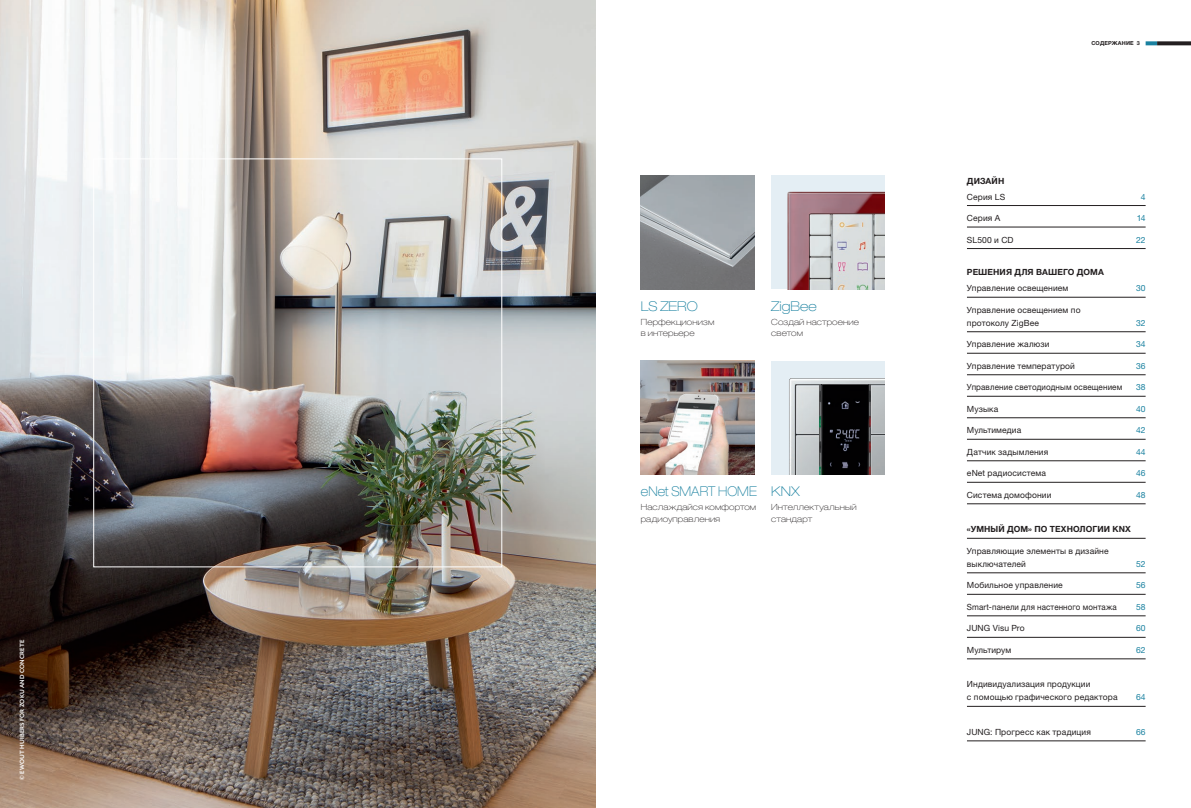
<style>
.page{position:relative;width:1191px;height:808px;background:#fff}
.page>*{position:absolute;margin:0;border:0;box-sizing:border-box;transform-origin:0 0}
.t1{font:100 expanded 13.5px "Helvetica Neue LTW1 G";color:#1a81a0}
.t2{font:100 expanded 13.5px "Helvetica Neue LTW1 G";color:#1a81a0;scale:.9 1}
.t3{font:8.5px/13px "Helvetica Neue LTW1 G";letter-spacing:.015em;color:#231f20}
.t4{font:100 expanded 8.5px/11.5px "Helvetica Neue LTW1 G";letter-spacing:.015em;color:#231f20}
.t5{font:700 8.5px "Helvetica Neue LTW1 G";letter-spacing:.01em;color:#231f20}
.t6{font:8.5px "Helvetica Neue LTW1 G";letter-spacing:.01em;color:#1a81a0}
.t7{font:8.5px "Helvetica Neue LTW1 G";letter-spacing:.015em;color:#231f20;scale:.95 1}
.t8{font:8.5px "Helvetica Neue LTW1 G";letter-spacing:.015em;color:#231f20;scale:.94 1}
.t9{font:700 7px "Mr Eaves XL Mod OT";letter-spacing:.02em;color:#fff}
.t10{font:700 5.5px "Helvetica Neue LTW1 G";letter-spacing:.025em;color:#231f20}
</style>
<div class="page">
<img style="left:0;top:0;width:595px;height:808px">
<div style="left:771px;top:361px;width:113px;height:113px;background:#e4eef4"></div>
<img style="left:789px;top:378px;width:95px;height:96px">
<img style="left:819px;top:385px;width:51px;height:89px">
<div style="left:771px;top:176px;width:113px;height:113px;background:#e4eef4"></div>
<img style="left:787px;top:191px;width:97px;height:98px">
<img style="left:641px;top:361px;width:113px;height:113px">
<img style="left:641px;top:391px;width:95px;height:83px">
<img style="left:641px;top:176px;width:113px;height:113px">
<hr style="left:967px;top:205px;width:178px;height:1px;background:#231f20">
<hr style="left:967px;top:227px;width:178px;height:1px;background:#231f20">
<hr style="left:967px;top:248px;width:178px;height:1px;background:#231f20">
<hr style="left:967px;top:297px;width:178px;height:1px;background:#231f20">
<hr style="left:967px;top:331px;width:178px;height:1px;background:#231f20">
<hr style="left:967px;top:353px;width:178px;height:1px;background:#231f20">
<hr style="left:967px;top:374px;width:178px;height:1px;background:#231f20">
<hr style="left:967px;top:396px;width:178px;height:1px;background:#231f20">
<hr style="left:967px;top:417px;width:178px;height:1px;background:#231f20">
<hr style="left:967px;top:439px;width:178px;height:1px;background:#231f20">
<hr style="left:967px;top:460px;width:178px;height:1px;background:#231f20">
<hr style="left:967px;top:482px;width:178px;height:1px;background:#231f20">
<hr style="left:967px;top:503px;width:178px;height:1px;background:#231f20">
<hr style="left:967px;top:538px;width:178px;height:1px;background:#231f20">
<hr style="left:967px;top:572px;width:178px;height:1px;background:#231f20">
<hr style="left:967px;top:594px;width:178px;height:1px;background:#231f20">
<hr style="left:967px;top:615px;width:178px;height:1px;background:#231f20">
<hr style="left:967px;top:637px;width:178px;height:1px;background:#231f20">
<hr style="left:967px;top:658px;width:178px;height:1px;background:#231f20">
<hr style="left:967px;top:706px;width:178px;height:1px;background:#231f20">
<hr style="left:967px;top:741px;width:178px;height:1px;background:#231f20">
<svg style="left:1145px;top:41px;width:12px;height:4px"></svg>
<svg style="left:1157px;top:41px;width:34px;height:4px"></svg>
<p class="t9" style="left:19px;top:780px;width:141px;rotate:-90deg">© EWOUT HUIBERS FOR ZOKU AND CONCRETE</p>
<h1 class="t1" style="left:641px;top:298px;width:58px">LS ZERO</h1>
<p class="t4" style="left:641px;top:316px;width:75px">Перфекционизм в интерьере</p>
<h1 class="t1" style="left:771px;top:298px;width:47px">ZigBee</h1>
<p class="t4" style="left:771px;top:316px;width:89px">Создай настроение светом</p>
<h1 class="t2" style="left:641px;top:483px;width:130px">eNet SMART HOME</h1>
<p class="t4" style="left:641px;top:501px;width:117px">Наслаждайся комфортом радиоуправления</p>
<h1 class="t1" style="left:771px;top:483px;width:30px">KNX</h1>
<p class="t4" style="left:771px;top:501px;width:87px">Интеллектуальный стандарт</p>
<p class="t10" style="left:1091px;top:40px;width:50px">СОДЕРЖАНИЕ 3</p>
<p class="t5" style="left:967px;top:175px;width:39px">ДИЗАЙН</p>
<p class="t3" style="left:967px;top:190px;width:40px">Серия LS</p>
<p class="t6" style="left:1140px;top:191px;width:6px">4</p>
<p class="t3" style="left:967px;top:212px;width:35px">Серия A</p>
<p class="t6" style="left:1136px;top:213px;width:10px">14</p>
<p class="t3" style="left:967px;top:233px;width:48px">SL500 и CD</p>
<p class="t6" style="left:1136px;top:234px;width:11px">22</p>
<p class="t5" style="left:967px;top:267px;width:138px">РЕШЕНИЯ ДЛЯ ВАШЕГО ДОМА</p>
<p class="t3" style="left:967px;top:282px;width:103px">Управление освещением</p>
<p class="t6" style="left:1136px;top:283px;width:11px">30</p>
<p class="t3" style="left:967px;top:303px;width:115px">Управление освещением по протоколу ZigBee</p>
<p class="t6" style="left:1136px;top:317px;width:11px">32</p>
<p class="t3" style="left:967px;top:338px;width:84px">Управление жалюзи</p>
<p class="t6" style="left:1136px;top:339px;width:11px">34</p>
<p class="t3" style="left:967px;top:359px;width:109px">Управление температурой</p>
<p class="t6" style="left:1136px;top:361px;width:11px">36</p>
<p class="t7" style="left:967px;top:382px;width:165px">Управление светодиодным освещением</p>
<p class="t6" style="left:1136px;top:382px;width:11px">38</p>
<p class="t3" style="left:967px;top:402px;width:33px">Музыка</p>
<p class="t6" style="left:1136px;top:404px;width:11px">40</p>
<p class="t3" style="left:967px;top:424px;width:56px">Мультимедиа</p>
<p class="t6" style="left:1136px;top:425px;width:11px">42</p>
<p class="t3" style="left:967px;top:445px;width:83px">Датчик задымления</p>
<p class="t6" style="left:1136px;top:447px;width:11px">44</p>
<p class="t3" style="left:967px;top:467px;width:81px">eNet радиосистема</p>
<p class="t6" style="left:1136px;top:468px;width:11px">46</p>
<p class="t3" style="left:967px;top:488px;width:86px">Система домофонии</p>
<p class="t6" style="left:1136px;top:490px;width:11px">48</p>
<p class="t5" style="left:967px;top:524px;width:165px">«УМНЫЙ ДОМ» ПО ТЕХНОЛОГИИ KNX</p>
<p class="t3" style="left:967px;top:544px;width:143px">Управляющие элементы в дизайне выключателей</p>
<p class="t6" style="left:1136px;top:559px;width:11px">52</p>
<p class="t3" style="left:967px;top:579px;width:97px">Мобильное управление</p>
<p class="t6" style="left:1136px;top:580px;width:11px">56</p>
<p class="t8" style="left:967px;top:602px;width:161px">Smart-панели для настенного монтажа</p>
<p class="t6" style="left:1136px;top:602px;width:11px">58</p>
<p class="t3" style="left:967px;top:622px;width:59px">JUNG Visu Pro</p>
<p class="t6" style="left:1136px;top:623px;width:11px">60</p>
<p class="t3" style="left:967px;top:643px;width:46px">Мультирум</p>
<p class="t6" style="left:1136px;top:645px;width:11px">62</p>
<p class="t3" style="left:967px;top:678px;width:152px">Индивидуализация продукции<br>с помощью графического редактора</p>
<p class="t6" style="left:1136px;top:692px;width:11px">64</p>
<p class="t3" style="left:967px;top:725px;width:125px">JUNG: Прогресс как традиция</p>
<p class="t6" style="left:1136px;top:727px;width:11px">66</p>
</div>
